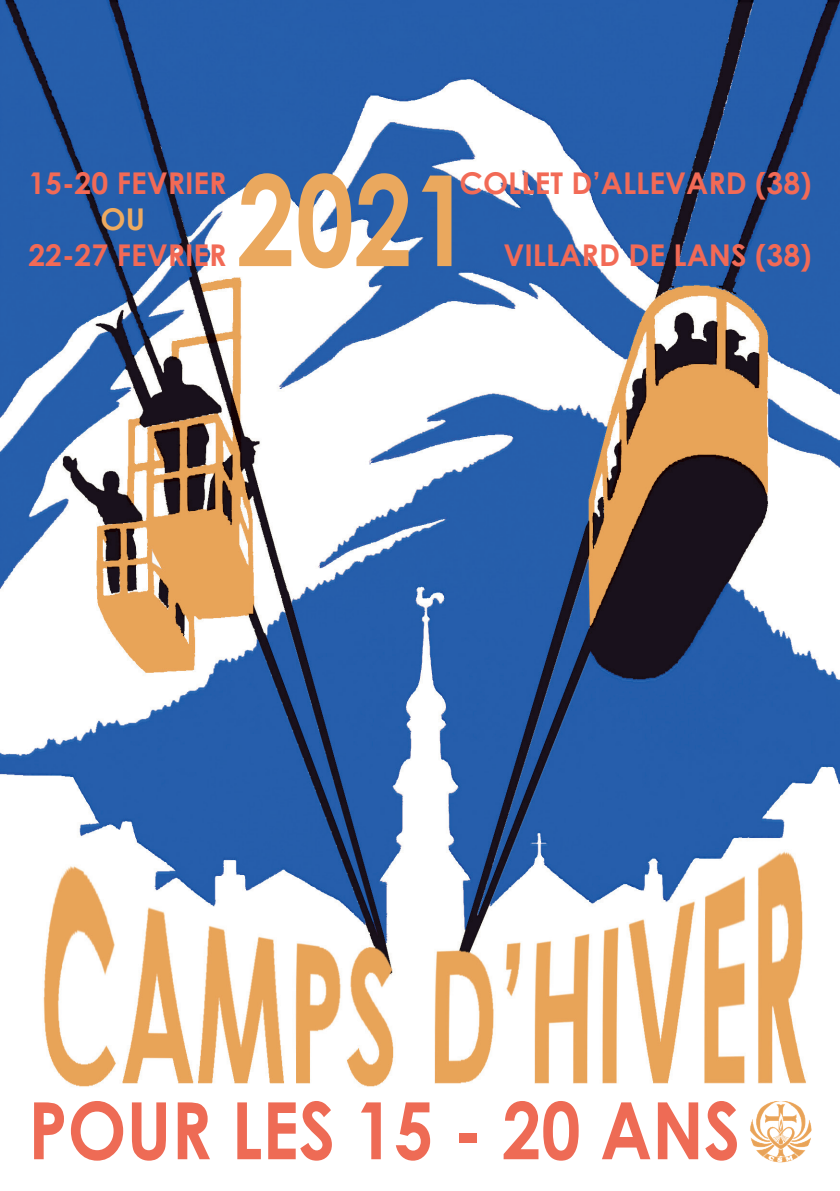
<style>
.page{position:relative;width:840px;height:1191px;background:#fff}
.page>*{position:absolute;margin:0;border:0;box-sizing:border-box;transform-origin:0 0}
.t1{font:700 126px "Century Gothic";color:#eaa85e;scale:.83 1}
.t2{font:700 79px "Century Gothic";color:#ee6b55;scale:.88 1}
.t3{font:700 30px "Century Gothic";color:#f26a56}
.t4{font:700 30px "Century Gothic";color:#eeaa5f}
</style>
<div class="page">
<img style="left:0;top:0;width:839px;height:1131px">
<img style="left:749px;top:1101px;width:62px;height:62px">
<p class="t3" style="left:28px;top:160px;width:200px">15-20 FEVRIER</p>
<p class="t4" style="left:100px;top:196px;width:46px">OU</p>
<p class="t3" style="left:28px;top:232px;width:200px">22-27 FEVRIER</p>
<h1 class="t1" style="left:237px;top:125px;width:284px">2021</h1>
<p class="t3" style="left:459px;top:160px;width:353px">COLLET D’ALLEVARD (38)</p>
<p class="t3" style="left:503px;top:232px;width:309px">VILLARD DE LANS (38)</p>
<h2 class="t2" style="left:28px;top:1070px;width:810px">POUR LES 15 - 20 ANS</h2>
</div>
